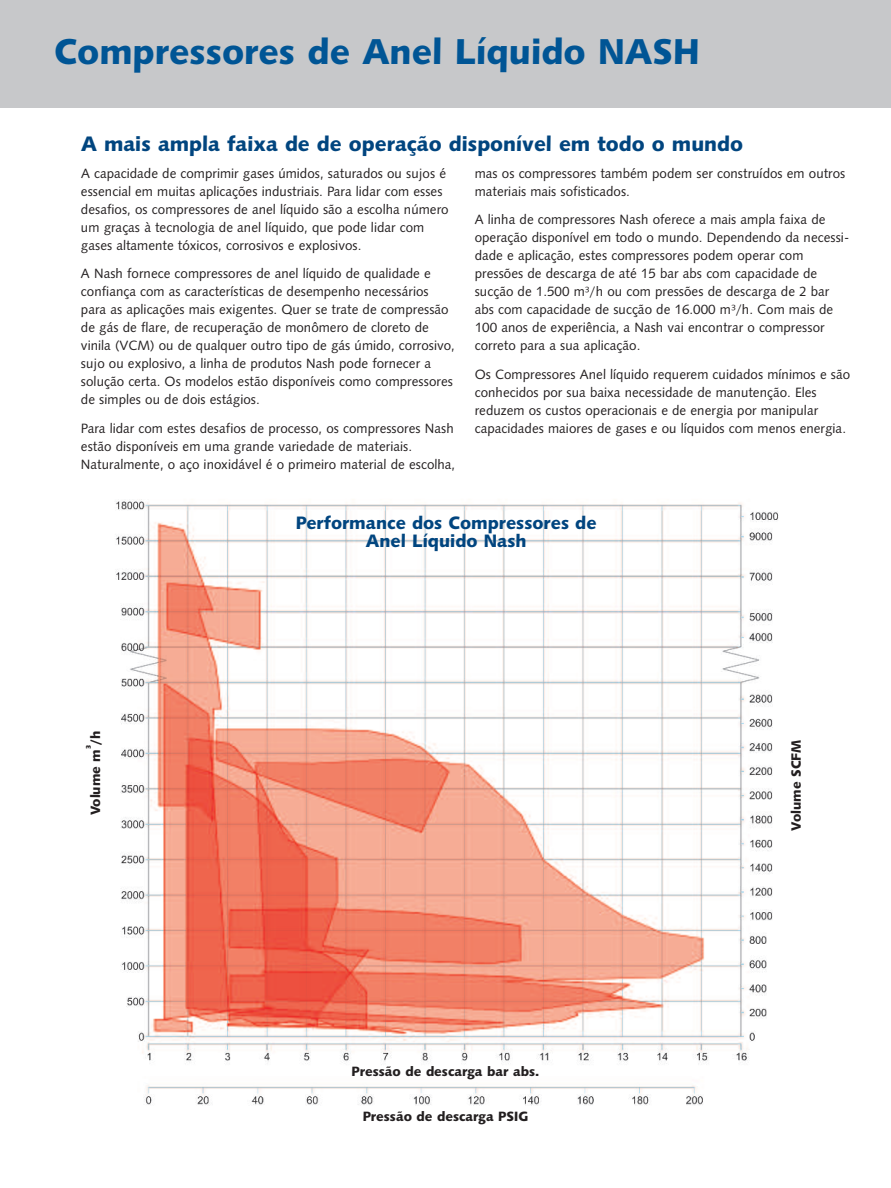
<style>
.page{position:relative;width:891px;height:1188px;background:#fff}
.page>*{position:absolute;margin:0;border:0;box-sizing:border-box;transform-origin:0 0}
.t1{font:36px "Humanist 531 BT Black A";color:#005595}
.t2{font:21px "Humanist 531 BT Black A";color:#01457f}
.t3{font:18px/18px "Humanist 531 BT Black A";color:#01457f;text-align:center}
.t4{font:13.5px/18px "Humanist 531 BT Roman A";color:#231f20}
.t5{font:13.5px "Humanist 531 BT Black A";color:#231f20}
.t6{font:6.75px "Humanist 531 BT Black A";color:#231f20}
</style>
<div class="page">
<div style="left:0;top:0;width:891px;height:108px;background:#c7c8ca"></div>
<img style="left:115px;top:499px;width:664px;height:607px">
<h1 class="t1" style="left:54px;top:30px;width:648px">Compressores de Anel Líquido NASH</h1>
<h2 class="t2" style="left:81px;top:131px;width:664px">A mais ampla faixa de de operação disponível em todo o mundo</h2>
<p class="t4" style="left:81px;top:164px;width:369px">A capacidade de comprimir gases úmidos, saturados ou sujos é essencial em muitas aplicações industriais. Para lidar com esses desafios, os compressores de anel líquido são a escolha número um graças à tecnologia de anel líquido, que pode lidar com gases altamente tóxicos, corrosivos e explosivos.</p>
<p class="t4" style="left:81px;top:265px;width:376px">A Nash fornece compressores de anel líquido de qualidade e confiança com as características de desempenho necessários para as aplicações mais exigentes. Quer se trate de compressão de gás de flare, de recuperação de monômero de cloreto de vinila (VCM) ou de qualquer outro tipo de gás úmido, corrosivo, sujo ou explosivo, a linha de produtos Nash pode fornecer a solução certa. Os modelos estão disponíveis como compressores de simples ou de dois estágios.</p>
<p class="t4" style="left:81px;top:419px;width:376px">Para lidar com estes desafios de processo, os compressores Nash estão disponíveis em uma grande variedade de materiais.<br>Naturalmente, o aço inoxidável é o primeiro material de escolha,</p>
<p class="t4" style="left:475px;top:164px;width:372px">mas os compressores também podem ser construídos em outros materiais mais sofisticados.</p>
<p class="t4" style="left:475px;top:211px;width:376px">A linha de compressores Nash oferece a mais ampla faixa de operação disponível em todo o mundo. Dependendo da necessi&shy;dade e aplicação, estes compressores podem operar com pressões de descarga de até 15 bar abs com capacidade de sucção de 1.500 m³/h ou com pressões de descarga de 2 bar abs com capacidade de sucção de 16.000 m³/h. Com mais de 100 anos de experiência, a Nash vai encontrar o compressor correto para a sua aplicação.</p>
<p class="t4" style="left:475px;top:365px;width:377px">Os Compressores Anel líquido requerem cuidados mínimos e são conhecidos por sua baixa necessidade de manutenção. Eles reduzem os custos operacionais e de energia por manipular capacidades maiores de gases e ou líquidos com menos energia.</p>
<h3 class="t3" style="left:296px;top:514px;width:302px">Performance dos Compressores de<br>Anel Líquido Nash</h3>
<p class="t5" style="left:88px;top:815px;width:86px;rotate:-90deg">Volume m /h</p>
<p class="t6" style="left:84px;top:749px;width:6px;rotate:-90deg">3</p>
<p class="t5" style="left:788px;top:831px;width:93px;rotate:-90deg">Volume SCFM</p>
<p class="t5" style="left:352px;top:1064px;width:189px">Pressão de descarga bar abs.</p>
<p class="t5" style="left:363px;top:1108px;width:167px">Pressão de descarga PSIG</p>
</div>
